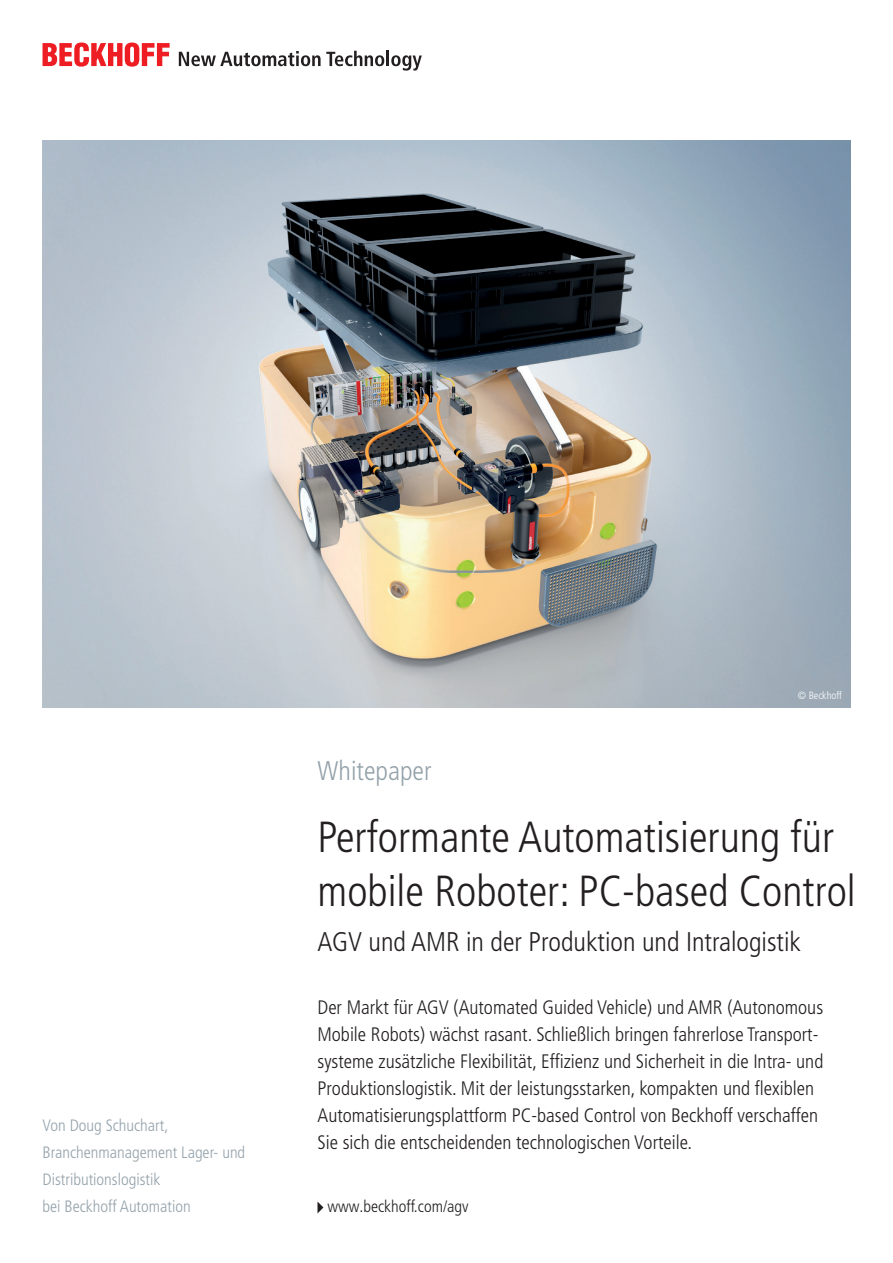
<style>
.page{position:relative;width:893px;height:1263px;background:#fff}
.page>*{position:absolute;margin:0;border:0;box-sizing:border-box;transform-origin:0 0}
.t1{font:300 condensed 43.5px/54px "Frutiger LT Pro";color:#231f20}
.t2{font:300 condensed 27px "Frutiger LT Pro";color:#231f20}
.t3{font:300 condensed 27px "Frutiger LT Pro";color:#94a2aa}
.t4{font:300 condensed 19.5px/27px "Frutiger LT Pro";color:#231f20}
.t5{font:300 condensed 16.5px/27px "Frutiger LT Pro";color:#94a2aa}
.t6{font:300 condensed 16.5px "Frutiger LT Pro";color:#231f20}
.t7{font:300 condensed 10.5px "Frutiger LT Pro";color:#fff}
</style>
<div class="page">
<img style="left:43px;top:141px;width:807px;height:567px">
<svg style="left:317px;top:1201px;width:6px;height:12px"></svg>
<svg style="left:179px;top:51px;width:243px;height:20px"></svg>
<svg style="left:43px;top:43px;width:127px;height:24px"></svg>
<p class="t5" style="left:43px;top:1112px;width:204px">Von Doug Schuchart,<br>Branchenmanagement Lager- und<br>Distributionslogistik<br>bei Beckhoff Automation</p>
<h2 class="t3" style="left:317px;top:755px;width:116px">Whitepaper</h2>
<p class="t7" style="left:798px;top:689px;width:46px">© Beckhoff</p>
<h1 class="t1" style="left:317px;top:810px;width:540px">Performante Automatisierung für mobile Roboter: PC-based Control</h1>
<h2 class="t2" style="left:317px;top:926px;width:485px">AGV und AMR in der Produktion und Intralogistik</h2>
<p class="t4" style="left:317px;top:994px;width:507px">Der Markt für AGV (Automated Guided Vehicle) und AMR (Autonomous Mobile Robots) wächst rasant. Schließlich bringen fahrerlose Transport&shy;systeme zusätzliche Flexibilität, Effizienz und Sicherheit in die Intra- und Produktionslogistik. Mit der leistungsstarken, kompakten und flexiblen Automatisierungsplattform PC-based Control von Beckhoff verschaffen Sie sich die entscheidenden technologischen Vorteile.</p>
<p class="t6" style="left:327px;top:1197px;width:143px">www.beckhoff.com/agv</p>
</div>
